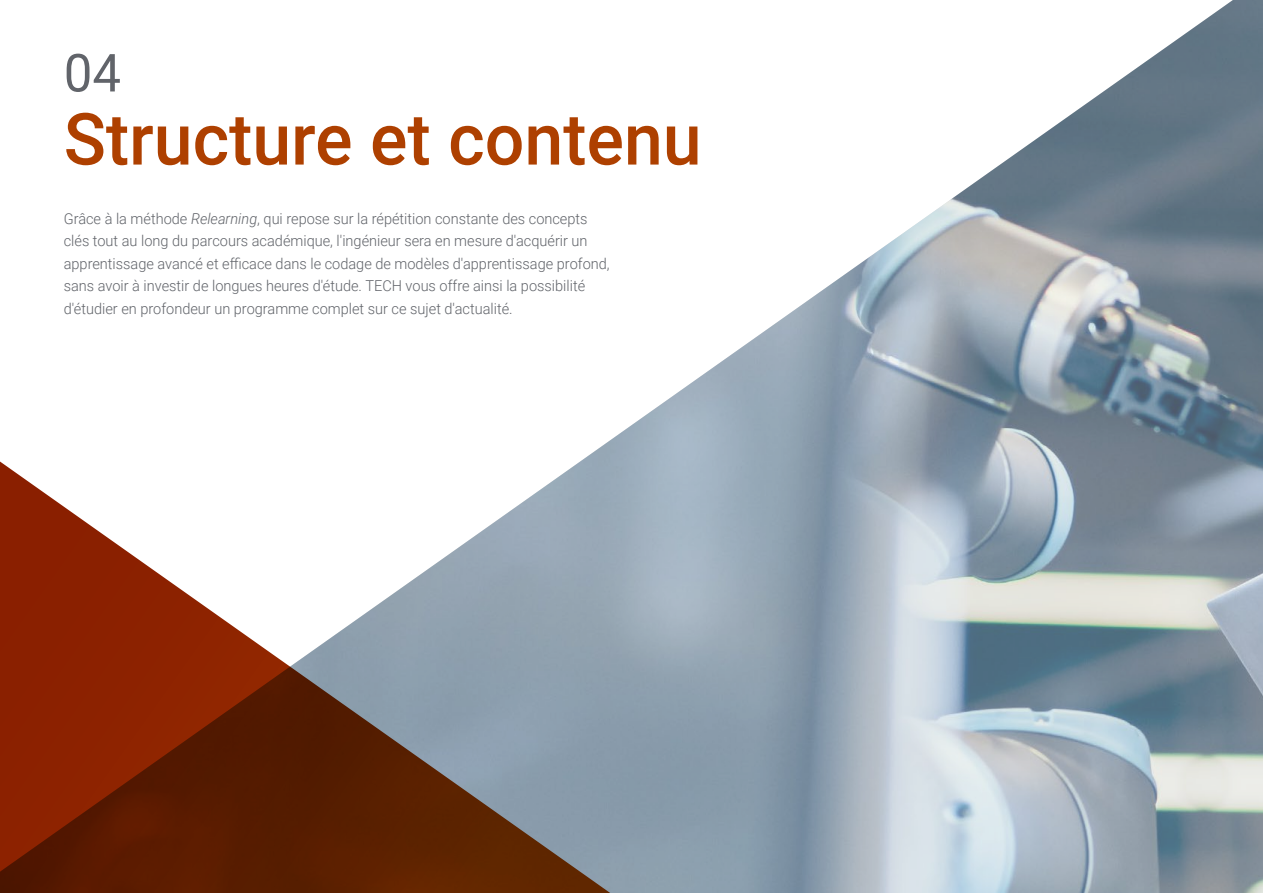
<style>
.page{position:relative;width:1263px;height:893px;background:#fff}
.page>*{position:absolute;margin:0;border:0;box-sizing:border-box;transform-origin:0 0}
.t1{font:500 72px "Roboto";color:#ae4000}
.t2{font:52.5px "Roboto";color:#61646a}
.t3{font:300 15px/22.5px "Roboto";color:#61646a}
.s1{font-style:italic}
</style>
<div class="page">
<img style="left:602px;top:0;width:661px;height:893px">
<svg style="left:0;top:446px;width:640px;height:447px"></svg>
<h2 class="t2" style="left:64px;top:36px;width:59px">04</h2>
<h1 class="t1" style="left:64px;top:89px;width:639px">Structure et contenu</h1>
<p class="t3" style="left:64px;top:207px;width:547px">Grâce à la méthode <span class="s1">Relearning</span>, qui repose sur la répétition constante des concepts clés tout au long du parcours académique, l'ingénieur sera en mesure d'acquérir un apprentissage avancé et efficace dans le codage de modèles d'apprentissage profond, sans avoir à investir de longues heures d'étude. TECH vous offre ainsi la possibilité d'étudier en profondeur un programme complet sur ce sujet d'actualité.</p>
</div>
